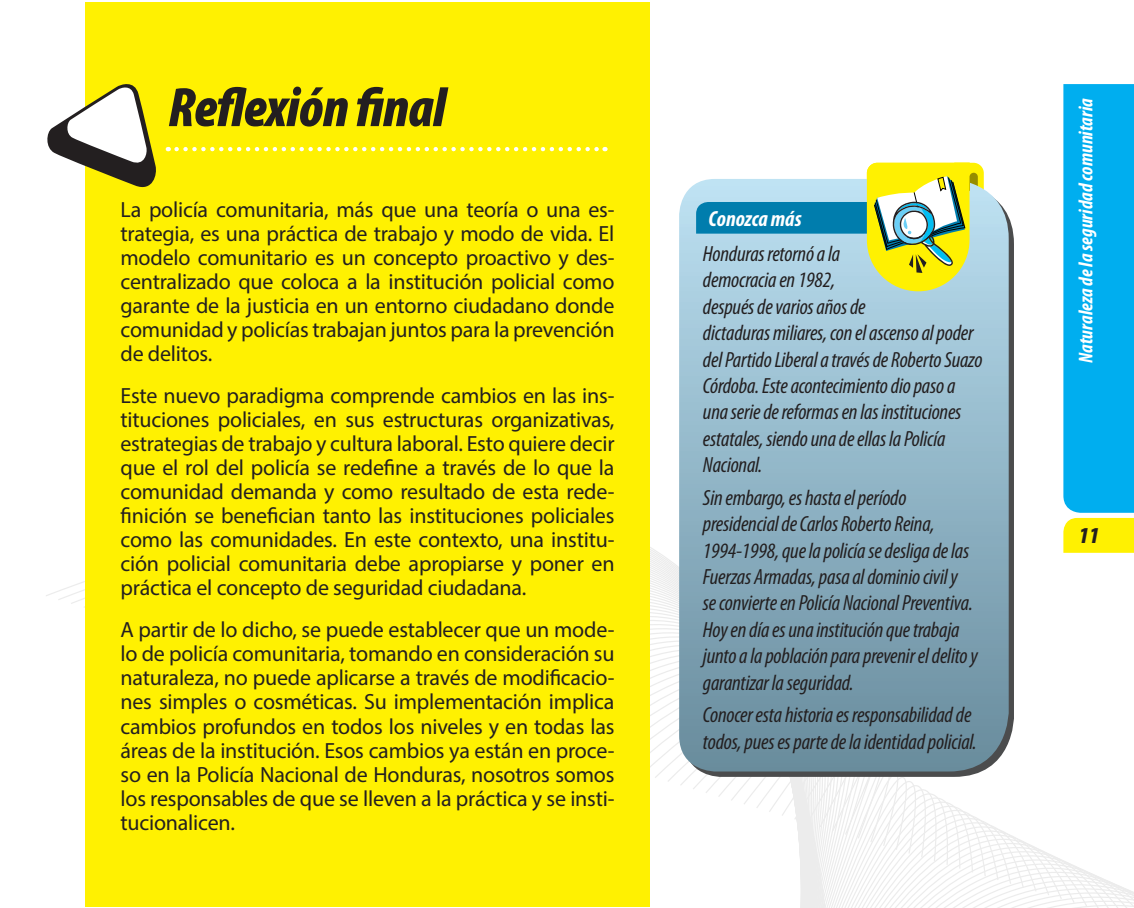
<style>
.page{position:relative;width:1134px;height:908px;background:#fff}
.page>*{position:absolute;margin:0;border:0;box-sizing:border-box;transform-origin:0 0}
.t1{font:italic 900 condensed 56px "Myriad Pro";letter-spacing:-.01em;color:#231f20}
.t2{font:italic 900 condensed 22.8px "Myriad Pro";color:#231f20}
.t3{font:22px/24px "Myriad Pro";letter-spacing:-.01em;color:#231f20;text-align:justify}
.t4{font:italic condensed 22px/26.4px "Myriad Pro";letter-spacing:-.01em;color:#231f20}
.t5{font:italic 700 condensed 22px "Myriad Pro";color:#fff}
.t6{font:italic 700 condensed 20px "Myriad Pro";color:#fff}
</style>
<div class="page">
<svg style="left:389px;top:698px;width:745px;height:209px"></svg>
<svg style="left:1063px;top:84px;width:71px;height:468px;background:#17b4de"></svg>
<div style="left:85px;top:2px;width:565px;height:904px;background:#fff101"></div>
<svg style="left:177px;top:147px;width:428px;height:4px"></svg>
<svg style="left:47px;top:84px;width:109px;height:104px"></svg>
<svg style="left:684px;top:218px;width:330px;height:558px;background:#616364"></svg>
<svg style="left:679px;top:183px;width:330px;height:588px;background:#8bafc0"></svg>
<svg style="left:696px;top:163px;width:288px;height:128px;background:#aacdab"></svg>
<p class="t1" style="left:168px;top:78px;width:279px">Reflexión final</p>
<p class="t3" style="left:120px;top:197px;width:495px">La policía comunitaria, más que una teoría o una es&shy;trategia, es una práctica de trabajo y modo de vida. El modelo comunitario es un concepto proactivo y des&shy;centralizado que coloca a la institución policial como garante de la justicia en un entorno ciudadano donde comunidad y policías trabajan juntos para la prevención de delitos.</p>
<p class="t3" style="left:120px;top:383px;width:495px">Este nuevo paradigma comprende cambios en las ins&shy;tituciones policiales, en sus estructuras organizativas, estrategias de trabajo y cultura laboral. Esto quiere decir que el rol del policía se redefine a través de lo que la comunidad demanda y como resultado de esta rede&shy;finición se benefician tanto las instituciones policiales como las comunidades. En este contexto, una institu&shy;ción policial comunitaria debe apropiarse y poner en práctica el concepto de seguridad ciudadana.</p>
<p class="t3" style="left:120px;top:617px;width:495px">A partir de lo dicho, se puede establecer que un mode&shy;lo de policía comunitaria, tomando en consideración su naturaleza, no puede aplicarse a través de modificacio&shy;nes simples o cosméticas. Su implementación implica cambios profundos en todos los niveles y en todas las áreas de la institución. Esos cambios ya están en proce&shy;so en la Policía Nacional de Honduras, nosotros somos los responsables de que se lleven a la práctica y se insti&shy;tucionalicen.</p>
<p class="t5" style="left:708px;top:207px;width:95px">Conozca más</p>
<p class="t4" style="left:703px;top:241px;width:281px">Honduras retornó a la<br>democracia en 1982,<br>después de varios años de<br>dictaduras miliares, con el ascenso al poder del Partido Liberal a través de Roberto Suazo<br>Córdoba. Este acontecimiento dio paso a una serie de reformas en las instituciones estatales, siendo una de ellas la Policía<br>Nacional.</p>
<p class="t4" style="left:703px;top:484px;width:276px">Sin embargo, es hasta el período presidencial de Carlos Roberto Reina, 1994-1998, que la policía se desliga de las Fuerzas Armadas, pasa al dominio civil y<br>se convierte en Policía Nacional Preventiva.<br>Hoy en día es una institución que trabaja junto a la población para prevenir el delito y garantizar la seguridad.</p>
<p class="t4" style="left:703px;top:701px;width:275px">Conocer esta historia es responsabilidad de todos, pues es parte de la identidad policial.</p>
<p class="t6" style="left:1075px;top:363px;width:266px;rotate:-90deg">Naturaleza de la seguridad comunitaria</p>
<p class="t2" style="left:1079px;top:523px;width:22px">11</p>
</div>
